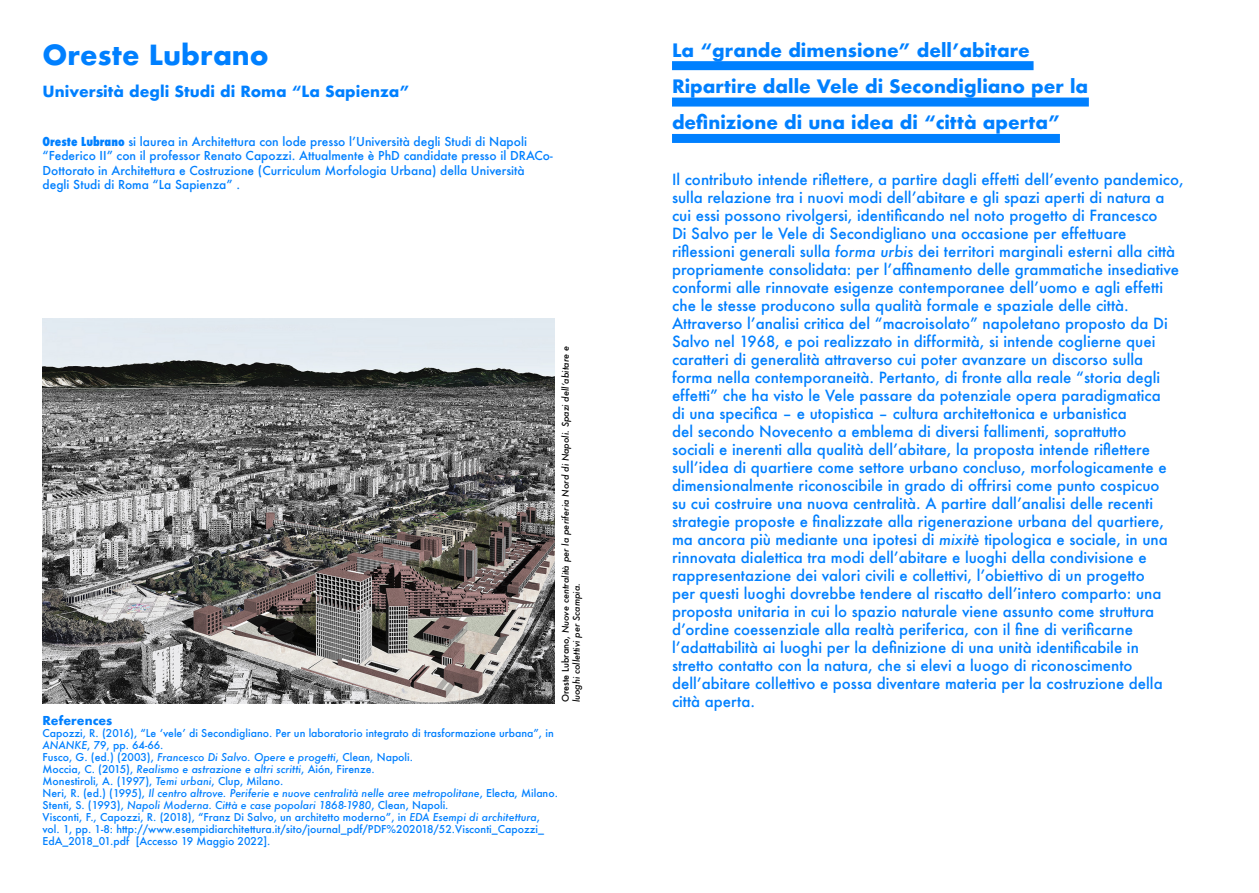
<style>
.page{position:relative;width:1259px;height:893px;background:#fff}
.page>*{position:absolute;margin:0;border:0;box-sizing:border-box;transform-origin:0 0}
.t1{font:700 27px "Futura";color:#0080ff}
.t2{font:700 18px/36px "Futura";color:#0080ff}
.t3{font:500 15px/18px "Futura";color:#0080ff}
.t4{font:700 15px "Futura";color:#0080ff}
.t5{font:500 12px/14.4px "Futura";color:#0080ff}
.t6{font:700 12px "Futura";color:#0080ff}
.t7{font:500 10.5px/12px "Futura";color:#0080ff}
.t8{font:italic 500 10.5px "Futura";color:#0080ff}
.t9{font:italic 500 9px/10.8px "Futura";color:#000}
.s1{font-weight:800;font-stretch:condensed}
.s2{font-style:normal}
.s3{font-style:italic}
</style>
<div class="page">
<img style="left:43px;top:318px;width:511px;height:385px">
<div style="left:672px;top:61px;width:361px;height:9px;background:#0080ff"></div>
<div style="left:672px;top:98px;width:417px;height:9px;background:#0080ff"></div>
<div style="left:672px;top:134px;width:388px;height:9px;background:#0080ff"></div>
<p class="t1" style="left:43px;top:35px;width:228px">Oreste Lubrano</p>
<p class="t4" style="left:43px;top:81px;width:368px">Università degli Studi di Roma “La Sapienza”</p>
<p class="t5" style="left:43px;top:134px;width:512px"><span class="s1">Oreste Lubrano</span> si laurea in Architettura con lode presso l’Università degli Studi di Napoli “Federico II” con il professor Renato Capozzi. Attualmente è PhD candidate presso il DRACo-Dottorato in Architettura e Costruzione (Curriculum Morfologia Urbana) della Università degli Studi di Roma “La Sapienza” .</p>
<p class="t9" style="left:560px;top:702px;width:358px;rotate:-90deg"><span class="s2">Oreste Lubrano,</span> Nuove centralità per la periferia Nord di Napoli. Spazi dell’abitare e luoghi collettivi per Scampia.</p>
<p class="t6" style="left:43px;top:712px;width:71px">References</p>
<p class="t7" style="left:43px;top:727px;width:513px">Capozzi, R. (2016), “Le ‘vele’ di Secondigliano. Per un laboratorio integrato di trasformazione urbana”, in<br><span class="s3">ANANKE</span>, 79, pp. 64-66.</p>
<p class="t7" style="left:43px;top:751px;width:372px">Fusco, G. (ed.) (2003), <span class="s3">Francesco Di Salvo. Opere e progetti</span>, Clean, Napoli.</p>
<p class="t8" style="left:43px;top:762px;width:334px"><span class="s2">Moccia, C. (2015),</span> Realismo e astrazione e altri scritti<span class="s2">, Aión, Firenze.</span></p>
<p class="t7" style="left:43px;top:775px;width:242px">Monestiroli, A. (1997), <span class="s3">Temi urbani</span>, Clup, Milano.</p>
<p class="t8" style="left:43px;top:786px;width:517px"><span class="s2">Neri, R. (ed.) (1995),</span> Il centro altrove. Periferie e nuove centralità nelle aree metropolitane<span class="s2">, Electa, Milano.</span></p>
<p class="t8" style="left:43px;top:798px;width:407px"><span class="s2">Stenti, S. (1993),</span> Napoli Moderna. Città e case popolari 1868-1980<span class="s2">, Clean, Napoli.</span></p>
<p class="t7" style="left:43px;top:811px;width:503px">Visconti, F., Capozzi, R. (2018), “Franz Di Salvo, un architetto moderno”, in <span class="s3">EDA Esempi di architettura</span>, vol. 1, pp. 1-8: http://www.esempidiarchitettura.it/sito/journal_pdf/PDF%202018/52.Visconti_Capozzi_<br>EdA_2018_01.pdf [Accesso 19 Maggio 2022].</p>
<p class="t2" style="left:672px;top:33px;width:359px">La “grande dimensione” dell’abitare</p>
<p class="t2" style="left:672px;top:69px;width:417px">Ripartire dalle Vele di Secondigliano per la definizione di una idea di “città aperta”</p>
<p class="t3" style="left:672px;top:170px;width:513px">Il contributo intende riflettere, a partire dagli effetti dell’evento pandemico, sulla relazione tra i nuovi modi dell’abitare e gli spazi aperti di natura a cui essi possono rivolgersi, identificando nel noto progetto di Francesco<br>Di Salvo per le Vele di Secondigliano una occasione per effettuare riflessioni generali sulla <span class="s3">forma urbis</span> dei territori marginali esterni alla città propriamente consolidata: per l’affinamento delle grammatiche insediative conformi alle rinnovate esigenze contemporanee dell’uomo e agli effetti che le stesse producono sulla qualità formale e spaziale delle città.</p>
<p class="t3" style="left:672px;top:314px;width:497px">Attraverso l’analisi critica del “macroisolato” napoletano proposto da Di Salvo nel 1968, e poi realizzato in difformità, si intende coglierne quei caratteri di generalità attraverso cui poter avanzare un discorso sulla forma nella contemporaneità. Pertanto, di fronte alla reale “storia degli effetti” che ha visto le Vele passare da potenziale opera paradigmatica di una specifica – e utopistica – cultura architettonica e urbanistica<br>del secondo Novecento a emblema di diversi fallimenti, soprattutto sociali e inerenti alla qualità dell’abitare, la proposta intende riflettere sull’idea di quartiere come settore urbano concluso, morfologicamente e dimensionalmente riconoscibile in grado di offrirsi come punto cospicuo su cui costruire una nuova centralità. A partire dall’analisi delle recenti strategie proposte e finalizzate alla rigenerazione urbana del quartiere, ma ancora più mediante una ipotesi di <span class="s3">mixitè</span> tipologica e sociale, in una rinnovata dialettica tra modi dell’abitare e luoghi della condivisione e rappresentazione dei valori civili e collettivi, l’obiettivo di un progetto per questi luoghi dovrebbe tendere al riscatto dell’intero comparto: una proposta unitaria in cui lo spazio naturale viene assunto come struttura d’ordine coessenziale alla realtà periferica, con il fine di verificarne l’adattabilità ai luoghi per la definizione di una unità identificabile in stretto contatto con la natura, che si elevi a luogo di riconoscimento dell’abitare collettivo e possa diventare materia per la costruzione della città aperta.</p>
</div>
